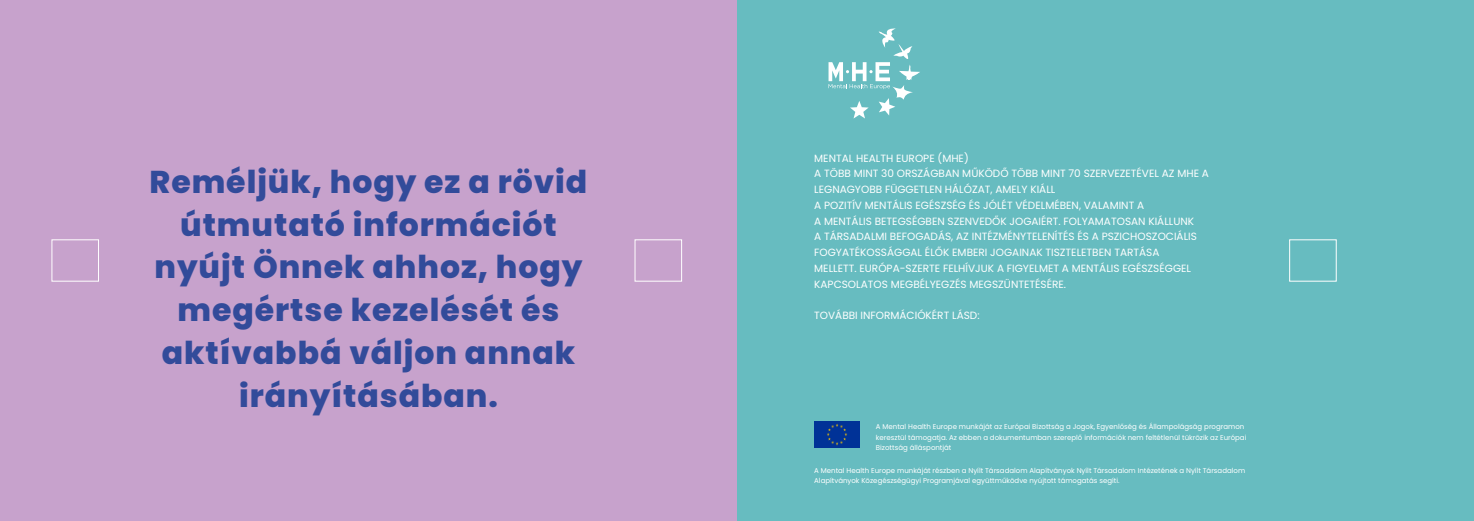
<style>
.page{position:relative;width:1474px;height:521px;background:#fff}
.page>*{position:absolute;margin:0;border:0;box-sizing:border-box;transform-origin:0 0}
.t1{font:800 31.5px/42.9px "Poppins";letter-spacing:.03em;color:#324b9a;text-align:center}
.t2{font:10.5px/15.8px "Poppins";color:#fff}
.t3{font:7px/10.5px "Poppins";color:#fff}
</style>
<div class="page">
<div style="left:728px;top:0;width:745px;height:521px;background:#67bcc0"></div>
<svg style="left:828px;top:28px;width:92px;height:90px"></svg>
<div style="left:1289px;top:239px;width:47px;height:42px;border:1px solid #fff"></div>
<div style="left:0;top:0;width:737px;height:521px;background:#c7a2cc"></div>
<div style="left:634px;top:239px;width:48px;height:42px;border:1px solid #fff"></div>
<div style="left:52px;top:239px;width:47px;height:42px;border:1px solid #fff"></div>
<img style="left:814px;top:422px;width:45px;height:25px">
<h1 class="t1" style="left:150px;top:160px;width:439px">Reméljük, hogy ez a rövid útmutató információt nyújt Önnek ahhoz, hogy megértse kezelését és aktívabbá váljon annak irányításában.</h1>
<p class="t2" style="left:814px;top:150px;width:396px">MENTAL HEALTH EUROPE (MHE)<br>A TÖBB MINT 30 ORSZÁGBAN MŰKÖDŐ TÖBB MINT 70 SZERVEZETÉVEL AZ MHE A LEGNAGYOBB FÜGGETLEN HÁLÓZAT, AMELY KIÁLL<br>A POZITÍV MENTÁLIS EGÉSZSÉG ÉS JÓLÉT VÉDELMÉBEN, VALAMINT A<br>A MENTÁLIS BETEGSÉGBEN SZENVEDŐK JOGAIÉRT. FOLYAMATOSAN KIÁLLUNK<br>A TÁRSADALMI BEFOGADÁS, AZ INTÉZMÉNYTELENÍTÉS ÉS A PSZICHOSZOCIÁLIS FOGYATÉKOSSÁGGAL ÉLŐK EMBERI JOGAINAK TISZTELETBEN TARTÁSA<br>MELLETT. EURÓPA-SZERTE FELHÍVJUK A FIGYELMET A MENTÁLIS EGÉSZSÉGGEL KAPCSOLATOS MEGBÉLYEGZÉS MEGSZÜNTETÉSÉRE.</p>
<p class="t2" style="left:814px;top:308px;width:167px">TOVÁBBI INFORMÁCIÓKÉRT LÁSD:</p>
<p class="t3" style="left:876px;top:421px;width:372px">A Mental Health Europe munkáját az Európai Bizottság a Jogok, Egyenlőség és Állampolágság programon keresztül támogatja. Az ebben a dokumentumban szereplő információk nem feltétlenül tükrözik az Európai<br>Bizottság álláspontját</p>
<p class="t3" style="left:814px;top:465px;width:432px">A Mental Health Europe munkáját részben a Nyílt Társadalom Alapítványok Nyílt Társadalom Intézetének a Nyílt Társadalom<br>Alapítványok Közegészségügyi Programjával együttműködve nyújtott támogatás segíti.</p>
</div>
